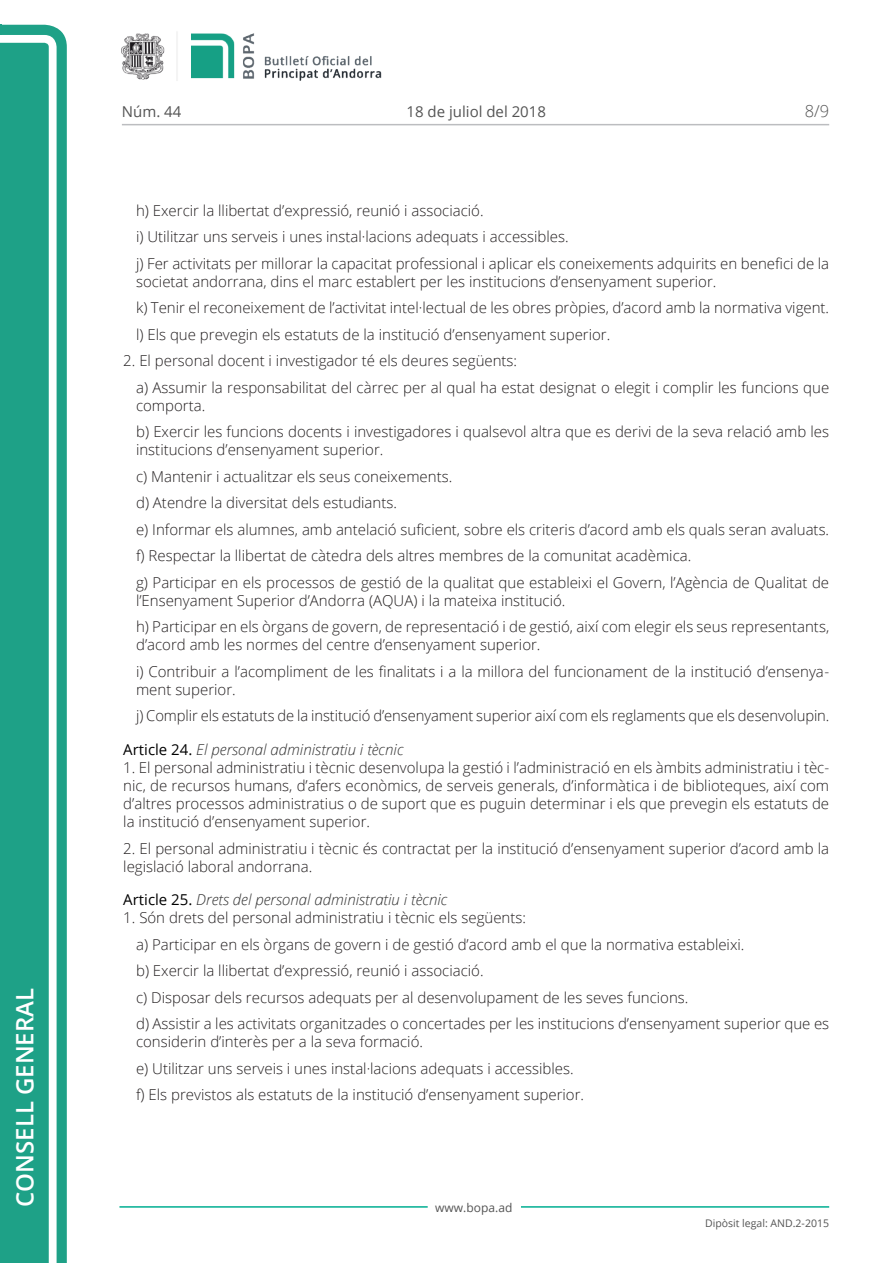
<style>
.page{position:relative;width:893px;height:1263px;background:#fff}
.page>*{position:absolute;margin:0;border:0;box-sizing:border-box;transform-origin:0 0}
.t1{font:600 24px "Open Sans";color:#fff}
.t2{font:300 16.5px "Open Sans";color:#545454}
.Body_text_i{font:300 15px/18px "Open Sans";color:#231f20}
.Body_text{font:300 15px/18px "Open Sans";color:#231f20;text-align:justify}
.Titol_7{font:italic 300 15px "Open Sans";color:#303030}
.t3{font:15px "Open Sans";color:#545454}
.t4{font:12px "Open Sans";color:#545454}
.t5{font:10.5px "Open Sans";color:#545454}
.s1{font-weight:400;font-style:normal;color:#000}
</style>
<div class="page">
<svg style="left:0;top:25px;width:67px;height:1238px;fill:#1ea187"></svg>
<div style="left:0;top:43px;width:49px;height:1220px;background:#1ea187"></div>
<img style="left:122px;top:32px;width:260px;height:49px">
<hr style="left:119px;top:1206px;width:309px;height:2px;background:#00ae91">
<hr style="left:521px;top:1206px;width:308px;height:2px;background:#00ae91">
<hr style="left:122px;top:124px;width:707px;height:1px;background:#bcbdc0">
<h1 class="t1" style="left:8px;top:1207px;width:220px;rotate:-90deg">Consell General</h1>
<p class="t3" style="left:122px;top:102px;width:61px">Núm. 44</p>
<p class="t3" style="left:406px;top:102px;width:141px">18 de juliol del 2018</p>
<p class="t2" style="left:805px;top:100px;width:26px">8/9</p>
<p class="Body_text_i" style="left:136px;top:201px;width:349px">h) Exercir la llibertat d’expressió, reunió i associació.</p>
<p class="Body_text_i" style="left:136px;top:227px;width:434px">i) Utilitzar uns serveis i unes instal·lacions adequats i accessibles.</p>
<p class="Body_text_i" style="left:136px;top:254px;width:695px">j) Fer activitats per millorar la capacitat professional i aplicar els coneixements adquirits en benefici de la societat andorrana, dins el marc establert per les institucions d’ensenyament superior.</p>
<p class="Body_text_i" style="left:136px;top:298px;width:695px">k) Tenir el reconeixement de l’activitat intel·lectual de les obres pròpies, d’acord amb la normativa vigent.</p>
<p class="Body_text_i" style="left:136px;top:325px;width:476px">l) Els que prevegin els estatuts de la institució d’ensenyament superior.</p>
<p class="Body_text" style="left:123px;top:351px;width:395px">2. El personal docent i investigador té els deures següents:</p>
<p class="Body_text_i" style="left:136px;top:378px;width:695px">a) Assumir la responsabilitat del càrrec per al qual ha estat designat o elegit i complir les funcions que comporta.</p>
<p class="Body_text_i" style="left:136px;top:422px;width:695px">b) Exercir les funcions docents i investigadores i qualsevol altra que es derivi de la seva relació amb les institucions d’ensenyament superior.</p>
<p class="Body_text_i" style="left:136px;top:467px;width:318px">c) Mantenir i actualitzar els seus coneixements.</p>
<p class="Body_text_i" style="left:136px;top:493px;width:262px">d) Atendre la diversitat dels estudiants.</p>
<p class="Body_text_i" style="left:136px;top:520px;width:695px">e) Informar els alumnes, amb antelació suficient, sobre els criteris d’acord amb els quals seran avaluats.</p>
<p class="Body_text_i" style="left:136px;top:546px;width:557px">f) Respectar la llibertat de càtedra dels altres membres de la comunitat acadèmica.</p>
<p class="Body_text_i" style="left:136px;top:573px;width:695px">g) Participar en els processos de gestió de la qualitat que estableixi el Govern, l’Agència de Qualitat de l’Ensenyament Superior d’Andorra (AQUA) i la mateixa institució.</p>
<p class="Body_text_i" style="left:136px;top:617px;width:695px">h) Participar en els òrgans de govern, de representació i de gestió, així com elegir els seus representants, d’acord amb les normes del centre d’ensenyament superior.</p>
<p class="Body_text_i" style="left:136px;top:662px;width:695px">i) Contribuir a l’acompliment de les finalitats i a la millora del funcionament de la institució d’ensenya&shy;ment superior.</p>
<p class="Body_text_i" style="left:136px;top:706px;width:695px">j) Complir els estatuts de la institució d’ensenyament superior així com els reglaments que els desenvolupin.</p>
<p class="Titol_7" style="left:123px;top:739px;width:282px"><span class="s1">Article 24.</span> El personal administratiu i tècnic</p>
<p class="Body_text" style="left:123px;top:758px;width:707px">1. El personal administratiu i tècnic desenvolupa la gestió i l’administració en els àmbits administratiu i tèc&shy;nic, de recursos humans, d’afers econòmics, de serveis generals, d’informàtica i de biblioteques, així com d’altres processos administratius o de suport que es puguin determinar i els que prevegin els estatuts de la institució d’ensenyament superior.</p>
<p class="Body_text" style="left:123px;top:839px;width:707px">2. El personal administratiu i tècnic és contractat per la institució d’ensenyament superior d’acord amb la legislació laboral andorrana.</p>
<p class="Titol_7" style="left:123px;top:889px;width:326px"><span class="s1">Article 25.</span> Drets del personal administratiu i tècnic</p>
<p class="Body_text" style="left:123px;top:908px;width:404px">1. Són drets del personal administratiu i tècnic els següents:</p>
<p class="Body_text_i" style="left:136px;top:935px;width:610px">a) Participar en els òrgans de govern i de gestió d’acord amb el que la normativa estableixi.</p>
<p class="Body_text_i" style="left:136px;top:961px;width:349px">b) Exercir la llibertat d’expressió, reunió i associació.</p>
<p class="Body_text_i" style="left:136px;top:988px;width:554px">c) Disposar dels recursos adequats per al desenvolupament de les seves funcions.</p>
<p class="Body_text_i" style="left:136px;top:1014px;width:695px">d) Assistir a les activitats organitzades o concertades per les institucions d’ensenyament superior que es considerin d’interès per a la seva formació.</p>
<p class="Body_text_i" style="left:136px;top:1059px;width:439px">e) Utilitzar uns serveis i unes instal·lacions adequats i accessibles.</p>
<p class="Body_text_i" style="left:136px;top:1085px;width:450px">f) Els previstos als estatuts de la institució d’ensenyament superior.</p>
<p class="t4" style="left:435px;top:1199px;width:79px">www.bopa.ad</p>
<p class="t5" style="left:705px;top:1216px;width:125px">Dipòsit legal: AND.2-2015</p>
</div>
